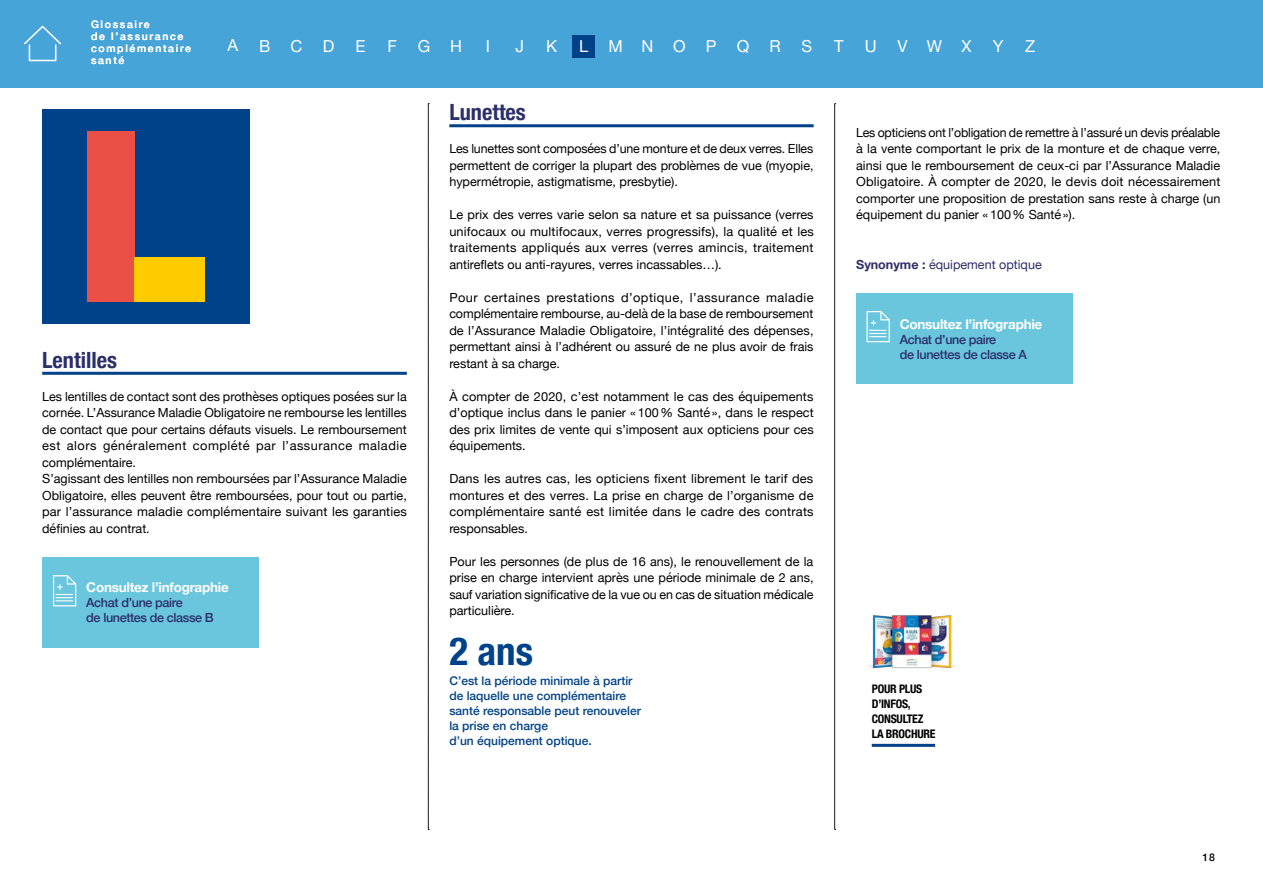
<style>
.page{position:relative;width:1263px;height:893px;background:#fff}
.page>*{position:absolute;margin:0;border:0;box-sizing:border-box;transform-origin:0 0}
.t1{font:700 condensed 39px "Helvetica Neue";color:#004289}
.t2{font:700 condensed 22.35px "Helvetica Neue";color:#2d2f6a}
.t3{font:16.5px "Helvetica Neue";letter-spacing:1.21em;color:#fff}
.t4{font:700 13.5px "Helvetica Neue";letter-spacing:-.02em;color:#fff}
.t5{font:12.6px/16.5px "Helvetica Neue";color:#000;text-align:justify}
.t6{font:500 12.6px/15px "Helvetica Neue";letter-spacing:-.03em;color:#2d2f6a}
.t7{font:12.6px "Helvetica Neue";color:#2d2f6a}
.t8{font:500 12px/15px "Helvetica Neue";color:#004289}
.t9{font:700 condensed 11.85px/14.7px "Helvetica Neue";letter-spacing:-.02em;color:#000}
.t10{font:500 10.5px/12px "Helvetica Neue";letter-spacing:.16em;color:#fff}
.t11{font:500 10.5px "Helvetica Neue";color:#000}
.s1{font-weight:700}
</style>
<div class="page">
<div style="left:0;top:0;width:1263px;height:87px;background:#47a4d8"></div>
<div style="left:43px;top:109px;width:207px;height:214px;background:#004289"></div>
<div style="left:87px;top:131px;width:47px;height:170px;background:#ea5045"></div>
<div style="left:134px;top:257px;width:71px;height:44px;background:#fc0"></div>
<hr style="left:42px;top:372px;width:365px;height:3px;background:#004289">
<div style="left:43px;top:557px;width:216px;height:91px;background:#69c6dd"></div>
<svg style="left:53px;top:575px;width:23px;height:31px"></svg>
<hr style="left:449px;top:124px;width:365px;height:3px;background:#004289">
<div style="left:856px;top:293px;width:217px;height:91px;background:#69c6dd"></div>
<svg style="left:866px;top:311px;width:24px;height:31px"></svg>
<img style="left:868px;top:615px;width:88px;height:54px">
<hr style="left:872px;top:744px;width:63px;height:3px;background:#004289">
<svg style="left:24px;top:26px;width:37px;height:35px"></svg>
<div style="left:572px;top:35px;width:23px;height:23px;background:#004289"></div>
<svg style="left:428px;top:103px;width:1px;height:727px"></svg>
<svg style="left:834px;top:103px;width:2px;height:727px"></svg>
<p class="t10" style="left:91px;top:18px;width:102px">Glossaire<br>de l’assurance complémentaire santé</p>
<h3 class="t3" style="left:227px;top:33px;width:12px">A</h3>
<h3 class="t3" style="left:259px;top:34px;width:77px">BCD</h3>
<h3 class="t3" style="left:387px;top:34px;width:11px">F</h3>
<h3 class="t3" style="left:450px;top:34px;width:13px">H</h3>
<h3 class="t3" style="left:355px;top:34px;width:12px">E</h3>
<h3 class="t3" style="left:418px;top:34px;width:14px">G</h3>
<h3 class="t3" style="left:486px;top:34px;width:6px">I</h3>
<h3 class="t3" style="left:516px;top:34px;width:10px">J</h3>
<h3 class="t3" style="left:546px;top:34px;width:13px">K</h3>
<h3 class="t3" style="left:608px;top:34px;width:174px">MNOPQR</h3>
<h3 class="t3" style="left:801px;top:34px;width:12px">S</h3>
<h3 class="t3" style="left:834px;top:34px;width:11px">T</h3>
<h3 class="t3" style="left:865px;top:34px;width:13px">U</h3>
<h3 class="t3" style="left:897px;top:34px;width:75px">VWX</h3>
<h3 class="t3" style="left:993px;top:34px;width:12px">Y</h3>
<h3 class="t3" style="left:1025px;top:34px;width:12px">Z</h3>
<h3 class="t3" style="left:579px;top:34px;width:11px">L</h3>
<h2 class="t2" style="left:449px;top:93px;width:78px">Lunettes</h2>
<h2 class="t2" style="left:42px;top:341px;width:76px">Lentilles</h2>
<p class="t5" style="left:42px;top:388px;width:366px;text-align:left">Les lentilles de contact sont des prothèses optiques posées sur la cornée. L’Assurance Maladie Obligatoire ne rembourse les lentilles de contact que pour certains défauts visuels. Le remboursement est alors généralement complété par l’assurance maladie complémentaire.<br>S’agissant des lentilles non remboursées par l’Assurance Maladie Obligatoire, elles peuvent être remboursées, pour tout ou partie, par l’assurance maladie complémentaire suivant les garanties définies au contrat.</p>
<p class="t4" style="left:86px;top:577px;width:144px">Consultez l’infographie</p>
<p class="t6" style="left:86px;top:594px;width:129px">Achat d’une paire<br>de lunettes de classe B</p>
<p class="t5" style="left:449px;top:141px;width:366px">Les lunettes sont composées d’une monture et de deux verres. Elles permettent de corriger la plupart des problèmes de vue (myopie, hypermétropie, astigmatisme, presbytie).</p>
<p class="t5" style="left:449px;top:207px;width:366px">Le prix des verres varie selon sa nature et sa puissance (verres unifocaux ou multifocaux, verres progressifs), la qualité et les traitements appliqués aux verres (verres amincis, traitement antireflets ou anti-rayures, verres incassables…).</p>
<p class="t5" style="left:449px;top:289px;width:366px">Pour certaines prestations d’optique, l’assurance maladie complémentaire rembourse, au-delà de la base de remboursement de l’Assurance Maladie Obligatoire, l’intégralité des dépenses, permettant ainsi à l’adhérent ou assuré de ne plus avoir de frais restant à sa charge.</p>
<p class="t5" style="left:449px;top:388px;width:366px">À compter de 2020, c’est notamment le cas des équipements d’optique inclus dans le panier «100% Santé», dans le respect des prix limites de vente qui s’imposent aux opticiens pour ces équipements.</p>
<p class="t5" style="left:449px;top:471px;width:366px">Dans les autres cas, les opticiens fixent librement le tarif des montures et des verres. La prise en charge de l’organisme de complémentaire santé est limitée dans le cadre des contrats responsables.</p>
<p class="t5" style="left:449px;top:553px;width:366px">Pour les personnes (de plus de 16 ans), le renouvellement de la prise en charge intervient après une période minimale de 2 ans, sauf variation significative de la vue ou en cas de situation médicale particulière.</p>
<p class="t5" style="left:856px;top:124px;width:366px">Les opticiens ont l’obligation de remettre à l’assuré un devis préalable à la vente comportant le prix de la monture et de chaque verre, ainsi que le remboursement de ceux-ci par l’Assurance Maladie Obligatoire. À compter de 2020, le devis doit nécessairement comporter une proposition de prestation sans reste à charge (un équipement du panier «100% Santé»).</p>
<p class="t7" style="left:856px;top:255px;width:187px"><span class="s1">Synonyme :</span> équipement optique</p>
<p class="t4" style="left:900px;top:314px;width:144px">Consultez l’infographie</p>
<p class="t6" style="left:900px;top:331px;width:129px">Achat d’une paire<br>de lunettes de classe A</p>
<h1 class="t1" style="left:449px;top:618px;width:85px">2 ans</h1>
<p class="t8" style="left:449px;top:673px;width:193px">C’est la période minimale à partir de laquelle une complémentaire santé responsable peut renouveler la prise en charge<br>d’un équipement optique.</p>
<p class="t9" style="left:872px;top:681px;width:65px">POUR PLUS<br>D’INFOS,<br>CONSULTEZ<br>LA BROCHURE</p>
<p class="t11" style="left:1202px;top:848px;width:14px">18</p>
</div>
